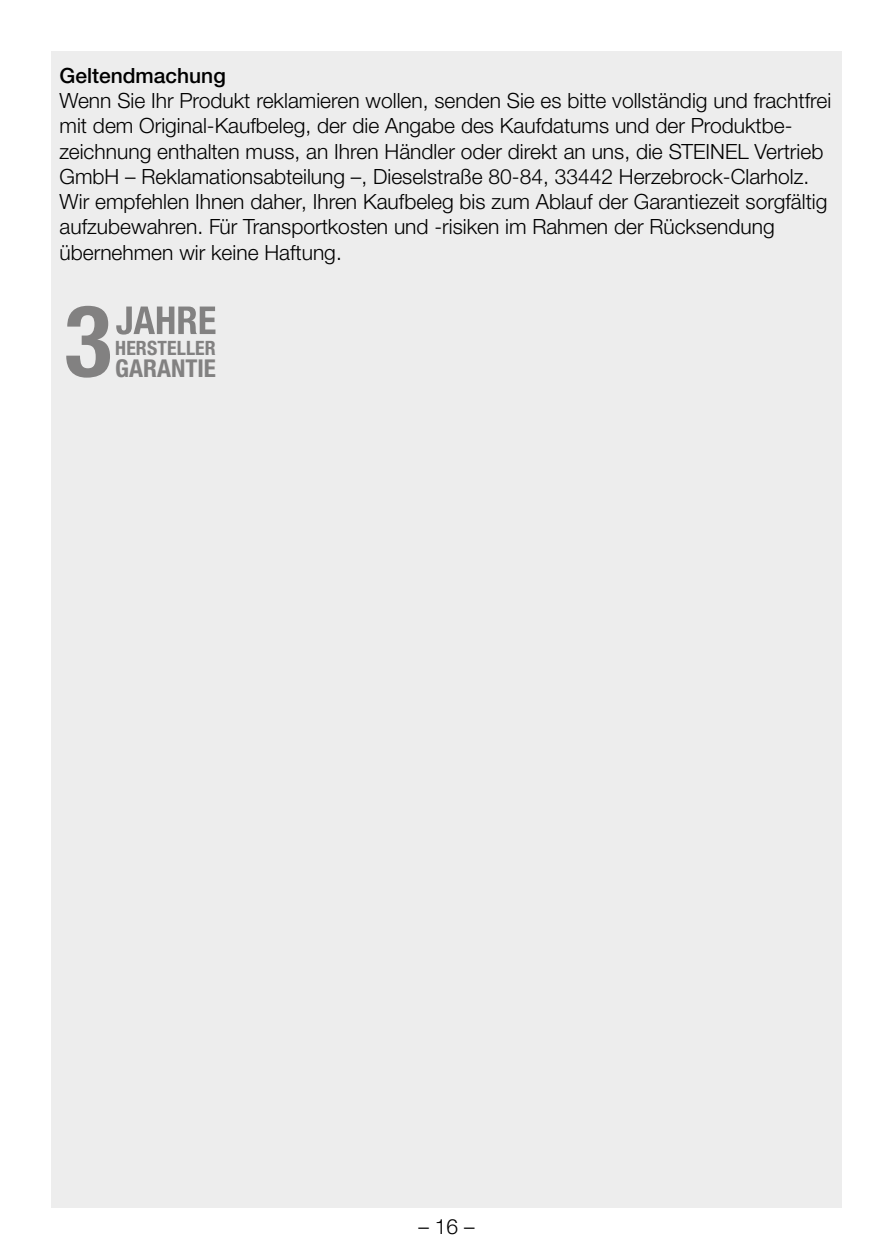
<style>
.page{position:relative;width:893px;height:1259px;background:#fff}
.page>*{position:absolute;margin:0;border:0;box-sizing:border-box;transform-origin:0 0}
.t1{font:700 condensed 99.6px "Helvetica Neue LT Std";color:#8c8b8b}
.t2{font:700 condensed 24.6px "Helvetica Neue LT Std";color:#8c8b8b}
.t3{font:300 21px/25.2px "Helvetica Neue LTW1 G";color:#000}
.t4{font:500 21px "Helvetica Neue LTW1 G";color:#000}
.t5{font:700 condensed 19.8px "Helvetica Neue LT Std";letter-spacing:.005em;color:#8c8b8b}
</style>
<div class="page">
<div style="left:51px;top:51px;width:791px;height:1157px;background:#ededed"></div>
<svg style="left:116px;top:306px;width:99px;height:28px"></svg>
<p class="t4" style="left:60px;top:63px;width:168px">Geltendmachung</p>
<p class="t3" style="left:60px;top:88px;width:773px">Wenn Sie Ihr Produkt reklamieren wollen, senden Sie es bitte vollständig und frachtfrei mit dem Original-Kaufbeleg, der die Angabe des Kaufdatums und der Produktbe&shy;zeichnung enthalten muss, an Ihren Händler oder direkt an uns, die STEINEL Vertrieb GmbH – Reklamationsabteilung –, Dieselstraße 80-84, 33442 Herzebrock-Clarholz.<br>Wir empfehlen Ihnen daher, Ihren Kaufbeleg bis zum Ablauf der Garantiezeit sorgfältig aufzubewahren. Für Transportkosten und -risiken im Rahmen der Rücksendung übernehmen wir keine Haftung.</p>
<h1 class="t1" style="left:64px;top:280px;width:49px">3</h1>
<p class="t5" style="left:115px;top:335px;width:102px">HERSTELLER</p>
<p class="t2" style="left:115px;top:353px;width:102px">GARANTIE</p>
<p class="t3" style="left:418px;top:1214px;width:58px">– 16 –</p>
</div>
